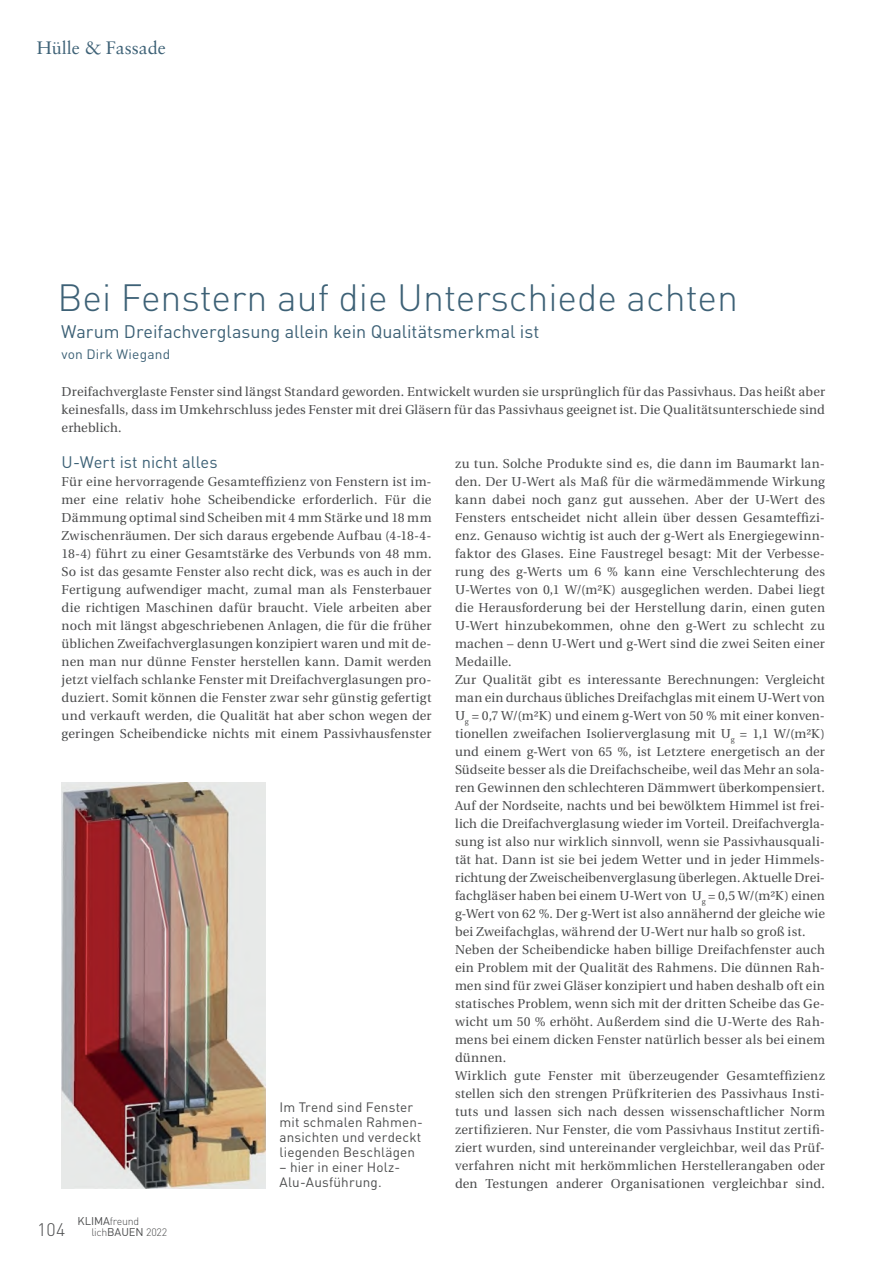
<style>
.page{position:relative;width:893px;height:1263px;background:#fff}
.page>*{position:absolute;margin:0;border:0;box-sizing:border-box;transform-origin:0 0}
.t1{font:300 37.5px "DIN";color:#3d6176}
.t2{font:18px "DIN";letter-spacing:-.005em;color:#3d6176}
.t3{font:18px "Sabon";color:#3d6176}
.t4{font:300 18px "DIN";color:#4b4c4d}
.t5{font:16.5px "DIN";color:#3d6176}
.t6{font:13.5px/15px "DIN";letter-spacing:.01em;color:#4b4c4d}
.t7{font:13.5px "DIN";letter-spacing:.01em;color:#3d6176}
.t8{font:12.9px/18px "Utopia";letter-spacing:.015em;color:#4b4c4d;text-align:justify}
.t9{font:300 10.65px/10.4px "DIN";letter-spacing:-.02em;color:#4b4c4d}
.s1{font-weight:400;font-size:11.1px}
</style>
<div class="page">
<img style="left:62px;top:782px;width:204px;height:406px">
<h2 class="t3" style="left:37px;top:37px;width:130px">Hülle &amp; Fassade</h2>
<h1 class="t1" style="left:57px;top:275px;width:682px">Bei Fenstern auf die Unterschiede achten</h1>
<h2 class="t2" style="left:61px;top:320px;width:480px">Warum Dreifachverglasung allein kein Qualitätsmerkmal ist</h2>
<p class="t7" style="left:61px;top:346px;width:110px">von Dirk Wiegand</p>
<p class="t8" style="left:62px;top:383px;width:765px">Dreifachverglaste Fenster sind längst Standard geworden. Entwickelt wurden sie ursprünglich für das Passivhaus. Das heißt aber keinesfalls, dass im Umkehrschluss jedes Fenster mit drei Gläsern für das Passivhaus geeignet ist. Die Qualitätsunterschiede sind erheblich.</p>
<p class="t5" style="left:62px;top:452px;width:158px">U-Wert ist nicht alles</p>
<p class="t8" style="left:62px;top:473px;width:371px">Für eine hervorragende Gesamteffizienz von Fenstern ist im&shy;mer eine relativ hohe Scheibendicke erforderlich. Für die Dämmung optimal sind Scheiben mit 4 mm Stärke und 18 mm Zwischenräumen. Der sich daraus ergebende Aufbau (4-18-4- 18-4) führt zu einer Gesamtstärke des Verbunds von 48 mm.<br>So ist das gesamte Fenster also recht dick, was es auch in der Fertigung aufwendiger macht, zumal man als Fensterbauer die richtigen Maschinen dafür braucht. Viele arbeiten aber noch mit längst abgeschriebenen Anlagen, die für die früher üblichen Zweifachverglasungen konzipiert waren und mit de&shy;nen man nur dünne Fenster herstellen kann. Damit werden jetzt vielfach schlanke Fenster mit Dreifachverglasungen pro&shy;duziert. Somit können die Fenster zwar sehr günstig gefertigt und verkauft werden, die Qualität hat aber schon wegen der geringen Scheibendicke nichts mit einem Passivhausfenster</p>
<h2 class="t4" style="left:37px;top:1218px;width:30px">104</h2>
<p class="t9" style="left:91px;top:1216px;width:77px;text-indent:-14px"><span class="s1">klima</span>freund lich<span class="s1">bauen</span> 2022</p>
<p class="t6" style="left:280px;top:1099px;width:145px">Im Trend sind Fenster mit schmalen Rahmen&shy;ansichten und verdeckt liegenden Beschlägen</p>
<p class="t6" style="left:280px;top:1159px;width:122px">– hier in einer Holz-<br>Alu-Ausführung.</p>
<p class="t8" style="left:455px;top:455px;width:371px;text-align:left">zu tun. Solche Produkte sind es, die dann im Baumarkt lan&shy;den. Der U-Wert als Maß für die wärmedämmende Wirkung kann dabei noch ganz gut aussehen. Aber der U-Wert des Fensters entscheidet nicht allein über dessen Gesamteffizi&shy;enz. Genauso wichtig ist auch der g-Wert als Energiegewinn&shy;faktor des Glases. Eine Faustregel besagt: Mit der Verbesse&shy;rung des g-Werts um 6 % kann eine Verschlechterung des U-Wertes von 0,1 W/(m²K) ausgeglichen werden. Dabei liegt die Herausforderung bei der Herstellung darin, einen guten U-Wert hinzubekommen, ohne den g-Wert zu schlecht zu machen – denn U-Wert und g-Wert sind die zwei Seiten einer Medaille.<br>Zur Qualität gibt es interessante Berechnungen: Vergleicht man ein durchaus übliches Dreifachglas mit einem U-Wert von U<sub>g</sub> = 0,7 W/(m²K) und einem g-Wert von 50 % mit einer konven&shy;tionellen zweifachen Isolierverglasung mit U<sub>g</sub> = 1,1 W/(m²K) und einem g-Wert von 65 %, ist Letztere energetisch an der Südseite besser als die Dreifachscheibe, weil das Mehr an sola&shy;ren Gewinnen den schlechteren Dämmwert überkompensiert.<br>Auf der Nordseite, nachts und bei bewölktem Himmel ist frei&shy;lich die Dreifachverglasung wieder im Vorteil. Dreifachvergla&shy;sung ist also nur wirklich sinnvoll, wenn sie Passivhausquali&shy;tät hat. Dann ist sie bei jedem Wetter und in jeder Himmels&shy;richtung der Zweischeibenverglasung überlegen. Aktuelle Drei&shy;fachgläser haben bei einem U-Wert von U<sub>g</sub> = 0,5 W/(m²K) einen g-Wert von 62 %. Der g-Wert ist also annähernd der gleiche wie bei Zweifachglas, während der U-Wert nur halb so groß ist.<br>Neben der Scheibendicke haben billige Dreifachfenster auch ein Problem mit der Qualität des Rahmens. Die dünnen Rah&shy;men sind für zwei Gläser konzipiert und haben deshalb oft ein statisches Problem, wenn sich mit der dritten Scheibe das Ge&shy;wicht um 50 % erhöht. Außerdem sind die U-Werte des Rah&shy;mens bei einem dicken Fenster natürlich besser als bei einem dünnen.<br>Wirklich gute Fenster mit überzeugender Gesamteffizienz stellen sich den strengen Prüfkriterien des Passivhaus Insti&shy;tuts und lassen sich nach dessen wissenschaftlicher Norm zertifizieren. Nur Fenster, die vom Passivhaus Institut zertifi&shy;ziert wurden, sind untereinander vergleichbar, weil das Prüf&shy;verfahren nicht mit herkömmlichen Herstellerangaben oder den Testungen anderer Organisationen vergleichbar sind.</p>
</div>
